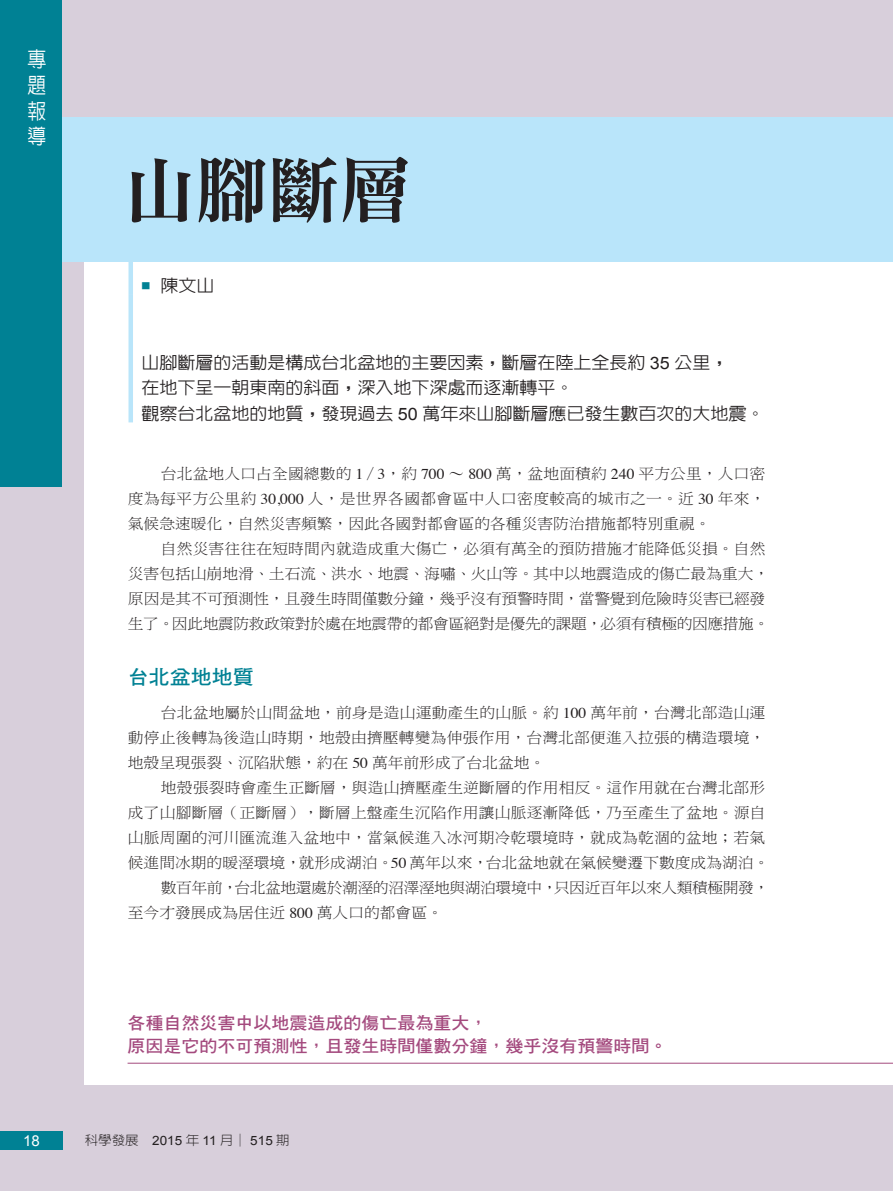
<style>
.page{position:relative;width:893px;height:1191px;background:#d8cfdb}
.page>*{position:absolute;margin:0;border:0;box-sizing:border-box;transform-origin:0 0}
.專題-單元大標{font:72px "DF Ming Std W9";color:#231f20}
.t1{font:500 21px/25.7px "AR New Hei B5";color:#fff;text-align:justify;scale:.9 1}
.專題-內文大標{font:19.95px "DF Hei Std W7";color:#008194;scale:1.05 1}
.單元介紹{font:500 17.1px "AR New Hei B5";color:#231f20;scale:1.05 1}
.專題-抽言{font:17.1px "DF Hei Std W7";color:#a44a7e;scale:1.05 1}
.專題_一般-___作者{font:500 17.1px "AR New Hei B5";color:#231f20;scale:1.05 1}
.內文{font:15px/25px "DF Ming Std W3";color:#231f20;text-align:justify;scale:1.05 1}
.內文-2{font:15px/25px "DF Ming Std W3";letter-spacing:-.025em;color:#231f20;scale:1.05 1}
.左頁碼{font:15px "Arial";color:#fff}
.t2{font:12.9px "Arial";color:#231f20;scale:1.05 1}
.專題{font:700 8.55px "AR New Hei B5";color:#008194;scale:1.05 1}
.s1{font-weight:700}
.s2{font-family:"Arial";font-weight:400}
.s3{font-family:"Times"}
.s4{font-family:"AR New Hei B5";font-weight:300}
</style>
<div class="page">
<div style="left:85px;top:118px;width:808px;height:966px;background:#fff"></div>
<div style="left:0;top:0;width:62px;height:487px;background:#008194"></div>
<div style="left:0;top:1131px;width:62px;height:18px;background:#008194"></div>
<div style="left:128px;top:262px;width:5px;height:33px;background:#b9e5fa"></div>
<div style="left:128px;top:295px;width:5px;height:127px;background:#b9e5fa"></div>
<div style="left:62px;top:118px;width:831px;height:144px;background:#b9e5fa"></div>
<hr style="left:128px;top:1063px;width:765px;height:1px;background:#a44a7e">
<h2 class="t1" style="left:28px;top:47px;width:22px">專題報導</h2>
<p class="專題-單元大標" style="left:124px;top:151px;width:289px">山腳斷層</p>
<p class="專題" style="left:141px;top:281px;width:10px">■</p>
<p class="專題_一般-___作者" style="left:161px;top:277px;width:53px">陳文山</p>
<p class="單元介紹" style="left:141px;top:354px;width:561px">山腳斷層的活動是構成台北盆地的主要因素<span class="s1">，</span>斷層在陸上全長約 <span class="s2">35</span> 公里<span class="s1">，</span></p>
<p class="單元介紹" style="left:141px;top:379px;width:413px">在地下呈一朝東南的斜面<span class="s1">，</span>深入地下深處而逐漸轉平<span class="s1">。</span></p>
<p class="單元介紹" style="left:141px;top:405px;width:595px">觀察台北盆地的地質<span class="s1">，</span>發現過去 <span class="s2">50</span> 萬年來山腳斷層應已發生數百次的大地震<span class="s1">。</span></p>
<p class="內文" style="left:128px;top:461px;width:609px;text-indent:33px">台北盆地人口占全國總數的 <span class="s3">1</span>／<span class="s3">3</span>，約 <span class="s3">700</span> ∼ <span class="s3">800</span> 萬，盆地面積約 <span class="s3">240</span> 平方公里，人口密度為每平方公里約 <span class="s3">30,000</span> 人，是世界各國都會區中人口密度較高的城市之一。近 <span class="s3">30</span> 年來，氣候急速暖化，自然災害頻繁，因此各國對都會區的各種災害防治措施都特別重視。</p>
<p class="內文" style="left:128px;top:536px;width:612px;text-align:left;text-indent:33px">自然災害往往在短時間內就造成重大傷亡，必須有萬全的預防措施才能降低災損。自然災害包括山崩地滑、土石流、洪水、地震、海嘯、火山等。其中以地震造成的傷亡最為重大，原因是其不可預測性，且發生時間僅數分鐘，幾乎沒有預警時間，當警覺到危險時災害已經發生了。因此地震防救政策對於處在地震帶的都會區絕對是優先的課題，必須有積極的因應措施。</p>
<p class="專題-內文大標" style="left:128px;top:666px;width:121px">台北盆地地質</p>
<p class="內文" style="left:128px;top:700px;width:609px;text-indent:33px">台北盆地屬於山間盆地，前身是造山運動產生的山脈。約 <span class="s3">100</span> 萬年前，台灣北部造山運動停止後轉為後造山時期，地殼由擠壓轉變為伸張作用，台灣北部便進入拉張的構造環境，地殼呈現張裂、沉陷狀態，約在 <span class="s3">50</span> 萬年前形成了台北盆地。</p>
<p class="內文" style="left:128px;top:775px;width:612px;text-align:left;text-indent:33px">地殼張裂時會產生正斷層，與造山擠壓產生逆斷層的作用相反。這作用就在台灣北部形成了山腳斷層（正斷層），斷層上盤產生沉陷作用讓山脈逐漸降低，乃至產生了盆地。源自山脈周圍的河川匯流進入盆地中，當氣候進入冰河期冷乾環境時，就成為乾涸的盆地；若氣候進間冰期的暖溼環境，就形成湖泊。<span class="s3">50</span> 萬年以來，台北盆地就在氣候變遷下數度成為湖泊。</p>
<p class="內文-2" style="left:128px;top:875px;width:612px;text-indent:33px">數百年前，台北盆地還處於潮溼的沼澤溼地與湖泊環境中，只因近百年以來人類積極開發，至今才發展成為居住近 <span class="s3">800</span> 萬人口的都會區。</p>
<p class="專題-抽言" style="left:128px;top:1014px;width:344px">各種自然災害中以地震造成的傷亡最為重大，</p>
<p class="專題-抽言" style="left:128px;top:1036px;width:516px">原因是它的不可預測性，且發生時間僅數分鐘，幾乎沒有預警時間。</p>
<p class="左頁碼" style="left:23px;top:1131px;width:18px">18</p>
<p class="t2" style="left:85px;top:1132px;width:197px"><span class="s4">科學發展</span> 2015 <span class="s4">年</span> 11 <span class="s4">月│</span> 515 <span class="s4">期</span></p>
</div>
